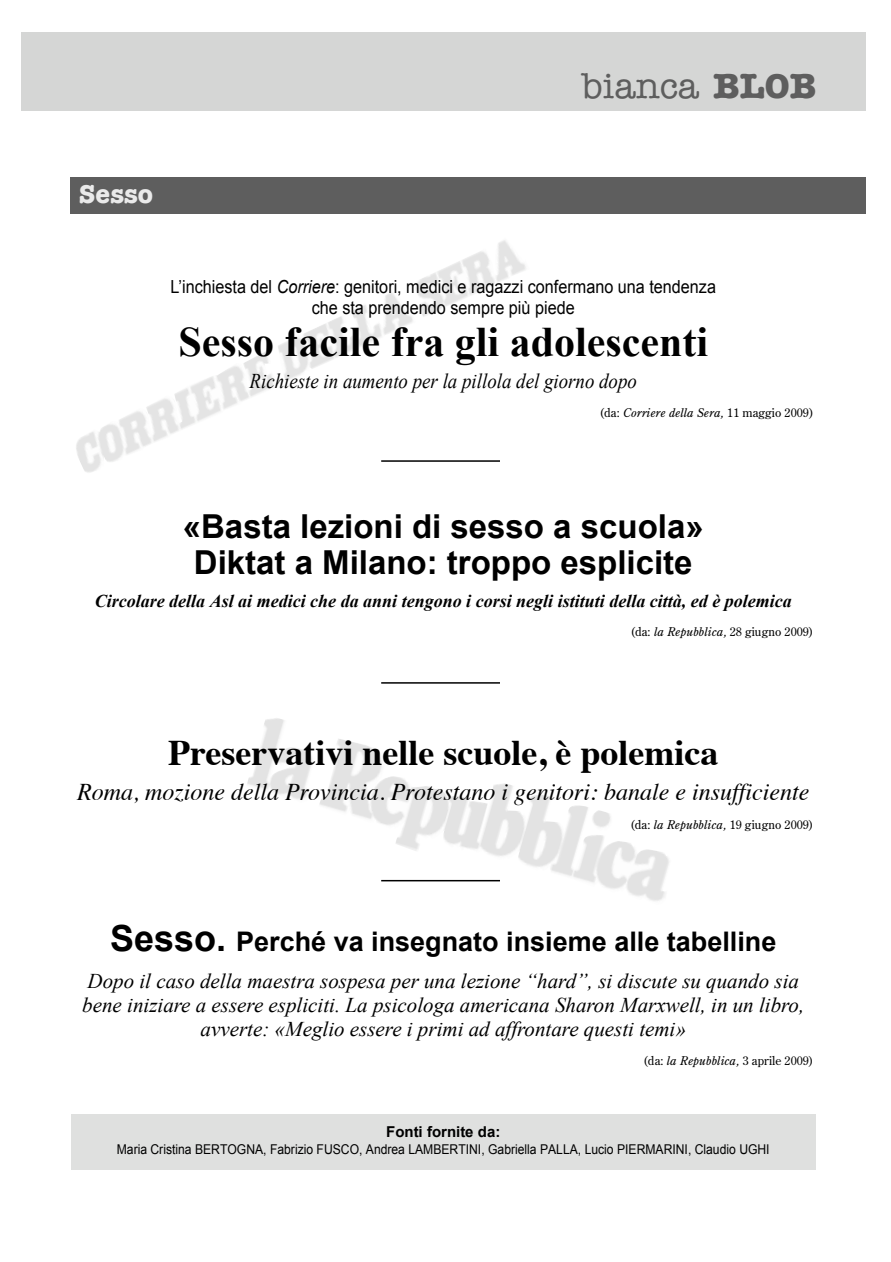
<style>
.page{position:relative;width:891px;height:1262px;background:#fff}
.page>*{position:absolute;margin:0;border:0;box-sizing:border-box;transform-origin:0 0}
.t1{font:700 42px "Times New Roman";color:#000}
.t2{font:700 36px "Times";color:#000}
.t3{font:500 36px "American Typewriter";color:#5e5e5e}
.t4{font:700 33px/36px "Arial";color:#000;text-align:center}
.t5{font:700 27px "Arial";color:#000}
.t6{font:700 27px "American Typewriter";color:#eaeaea}
.t7{font:italic 24px "Times";color:#000}
.t8{font:italic 21px/24px "Times New Roman";color:#000;text-align:center}
.t9{font:italic 21px "Times New Roman";color:#000;scale:.9 1}
.t10{font:18px/21px "Arial";color:#000;text-align:center;scale:.9 1}
.t11{font:italic 700 18px "Times New Roman";color:#000}
.t12{font:700 15px "Arial";color:#000}
.t13{font:13.5px "Arial";color:#000;scale:.9 1}
.t14{font:12px "Century Old Style";letter-spacing:.005em;color:#000}
.t15{font:italic 12px "Century Old Style";letter-spacing:.01em;color:#000}
.s1{font-weight:700}
.s2{font-style:italic}
.s3{font-style:normal}
.s4{font-size:36px}
</style>
<div class="page">
<img style="left:76px;top:240px;width:450px;height:233px">
<img style="left:247px;top:718px;width:422px;height:183px">
<div style="left:71px;top:1114px;width:744px;height:55px;background:#dfe0df"></div>
<div style="left:21px;top:32px;width:845px;height:79px;background:#d5d6d5"></div>
<div style="left:70px;top:177px;width:796px;height:37px;background:#5e5e5e"></div>
<hr style="left:381px;top:460px;width:119px;height:2px;background:#000">
<hr style="left:381px;top:682px;width:119px;height:1px;background:#000">
<hr style="left:381px;top:880px;width:119px;height:1px;background:#000">
<h2 class="t3" style="left:582px;top:73px;width:236px">bianca <span class="s1">BLOB</span></h2>
<p class="t6" style="left:79px;top:177px;width:76px">Sesso</p>
<p class="t10" style="left:170px;top:276px;width:608px">L’inchiesta del <span class="s2">Corriere</span>: genitori, medici e ragazzi confermano una tendenza che sta prendendo sempre più piede</p>
<h1 class="t1" style="left:178px;top:318px;width:531px">Sesso facile fra gli adolescenti</h1>
<p class="t9" style="left:250px;top:369px;width:432px">Richieste in aumento per la pillola del giorno dopo</p>
<p class="t15" style="left:599px;top:408px;width:216px"><span class="s3">(da:</span> Corriere della Sera, <span class="s3">11 maggio 2009)</span></p>
<h3 class="t4" style="left:183px;top:508px;width:522px">«Basta lezioni di sesso a scuola»<br>Diktat a Milano: troppo esplicite</h3>
<p class="t11" style="left:95px;top:591px;width:699px">Circolare della Asl ai medici che da anni tengono i corsi negli istituti della città, ed è polemica</p>
<p class="t14" style="left:630px;top:627px;width:185px">(da: <span class="s2">la Repubblica,</span> 28 giugno 2009)</p>
<h2 class="t2" style="left:168px;top:737px;width:552px">Preservativi nelle scuole, è polemica</h2>
<p class="t7" style="left:77px;top:782px;width:734px">Roma, mozione della Provincia. Protestano i genitori: banale e insufficiente</p>
<p class="t14" style="left:630px;top:820px;width:185px">(da: <span class="s2">la Repubblica,</span> 19 giugno 2009)</p>
<p class="t5" style="left:110px;top:926px;width:668px"><span class="s4">Sesso.</span> Perché va insegnato insieme alle tabelline</p>
<p class="t8" style="left:82px;top:968px;width:724px">Dopo il caso della maestra sospesa per una lezione “hard”, si discute su quando sia bene iniziare a essere espliciti. La psicologa americana Sharon Marxwell, in un libro, avverte: «Meglio essere i primi ad affrontare questi temi»</p>
<p class="t14" style="left:643px;top:1055px;width:172px">(da: <span class="s2">la Repubblica,</span> 3 aprile 2009)</p>
<p class="t12" style="left:386px;top:1123px;width:116px">Fonti fornite da:</p>
<p class="t13" style="left:117px;top:1141px;width:727px">Maria Cristina BERTOGNA, Fabrizio FUSCO, Andrea LAMBERTINI, Gabriella PALLA, Lucio PIERMARINI, Claudio UGHI</p>
</div>
